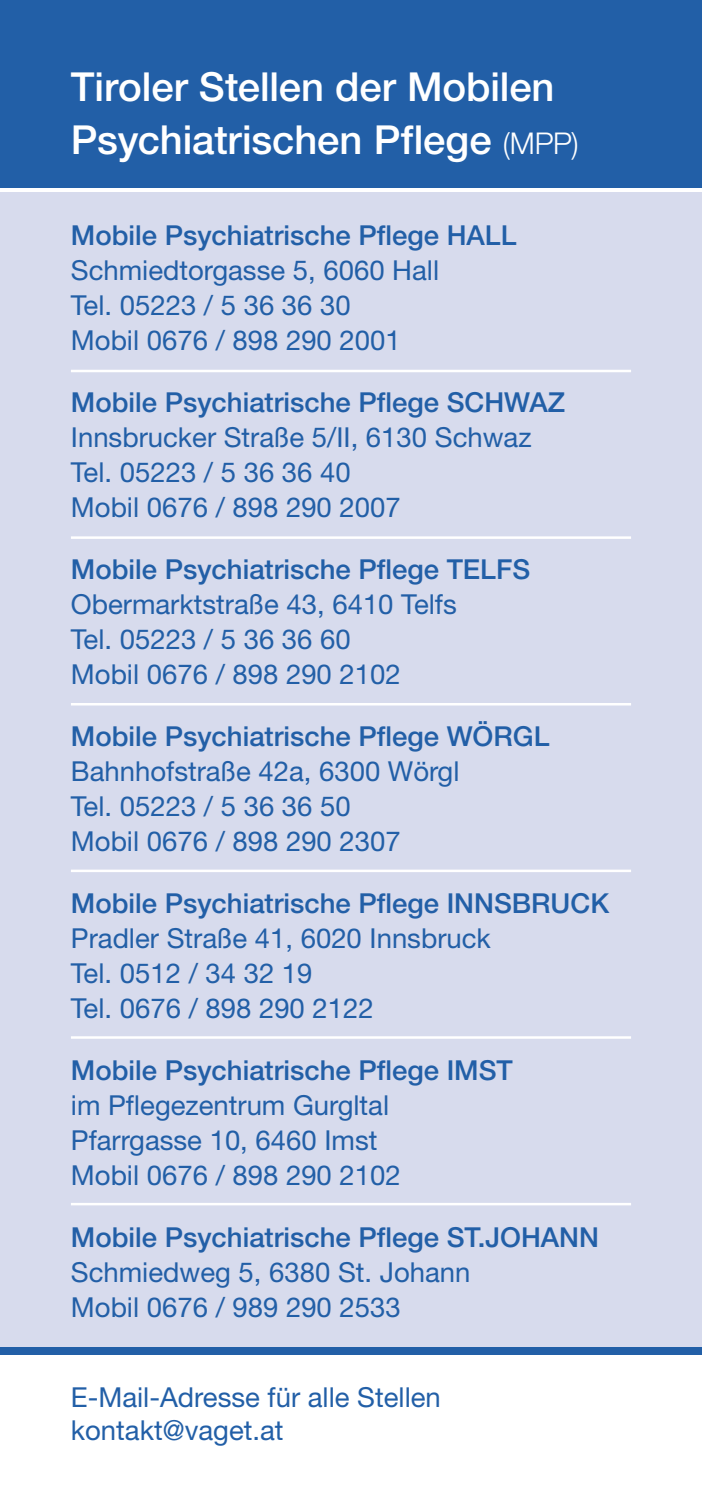
<style>
.page{position:relative;width:702px;height:1489px;background:#fff}
.page>*{position:absolute;margin:0;border:0;box-sizing:border-box;transform-origin:0 0}
.t1{font:500 40px/52.5px "Helvetica Neue";color:#fff}
.t2{font:27.5px/35px "Helvetica Neue";color:#225fa7}
.t3{font:500 27.5px "Helvetica Neue";color:#225fa7}
.s1{font-weight:300;font-size:30px}
</style>
<div class="page">
<div style="left:0;top:193px;width:702px;height:1160px;background:#d7dbed"></div>
<div style="left:0;top:0;width:702px;height:188px;background:#225fa7"></div>
<div style="left:0;top:1346px;width:702px;height:8px;background:#225fa7"></div>
<hr style="left:71px;top:370px;width:560px;height:2px;background:#fff">
<hr style="left:71px;top:536px;width:560px;height:3px;background:#fff">
<hr style="left:71px;top:703px;width:560px;height:2px;background:#fff">
<hr style="left:71px;top:869px;width:560px;height:3px;background:#fff">
<hr style="left:71px;top:1036px;width:560px;height:2px;background:#fff">
<hr style="left:71px;top:1202px;width:560px;height:3px;background:#fff">
<h1 class="t1" style="left:71px;top:60px;width:509px">Tiroler Stellen der Mobilen<br>Psychiatrischen Pflege <span class="s1">(MPP)</span></h1>
<p class="t3" style="left:71px;top:218px;width:447px">Mobile Psychiatrische Pflege Hall</p>
<p class="t2" style="left:71px;top:252px;width:370px">Schmiedtorgasse 5, 6060 Hall<br>Tel. 05223 / 5 36 36 30<br>Mobil 0676 / 898 290 2001</p>
<p class="t3" style="left:71px;top:385px;width:496px">Mobile Psychiatrische Pflege SCHWAZ</p>
<p class="t2" style="left:71px;top:419px;width:462px">Innsbrucker Straße 5/II, 6130 Schwaz<br>Tel. 05223 / 5 36 36 40<br>Mobil 0676 / 898 290 2007</p>
<p class="t3" style="left:71px;top:552px;width:461px">Mobile Psychiatrische Pflege TELFS</p>
<p class="t2" style="left:71px;top:586px;width:387px">Obermarktstraße 43, 6410 Telfs<br>Tel. 05223 / 5 36 36 60<br>Mobil 0676 / 898 290 2102</p>
<p class="t3" style="left:71px;top:719px;width:478px">Mobile Psychiatrische Pflege WÖRGL</p>
<p class="t2" style="left:71px;top:753px;width:390px">Bahnhofstraße 42a, 6300 Wörgl<br>Tel. 05223 / 5 36 36 50<br>Mobil 0676 / 898 290 2307</p>
<p class="t3" style="left:71px;top:886px;width:539px">Mobile Psychiatrische Pflege INNSBRUCK</p>
<p class="t2" style="left:71px;top:920px;width:421px">Pradler Straße 41, 6020 Innsbruck<br>Tel. 0512 / 34 32 19<br>Tel. 0676 / 898 290 2122</p>
<p class="t3" style="left:71px;top:1053px;width:443px">Mobile Psychiatrische Pflege IMST</p>
<p class="t2" style="left:71px;top:1087px;width:331px">im Pflegezentrum Gurgltal<br>Pfarrgasse 10, 6460 Imst<br>Mobil 0676 / 898 290 2102</p>
<p class="t3" style="left:71px;top:1220px;width:529px">Mobile Psychiatrische Pflege ST.JOHANN</p>
<p class="t2" style="left:71px;top:1254px;width:401px">Schmiedweg 5, 6380 St. Johann<br>Mobil 0676 / 989 290 2533</p>
<p class="t2" style="left:71px;top:1380px;width:371px;line-height:33px">E-Mail-Adresse für alle Stellen kontakt@vaget.at</p>
</div>
